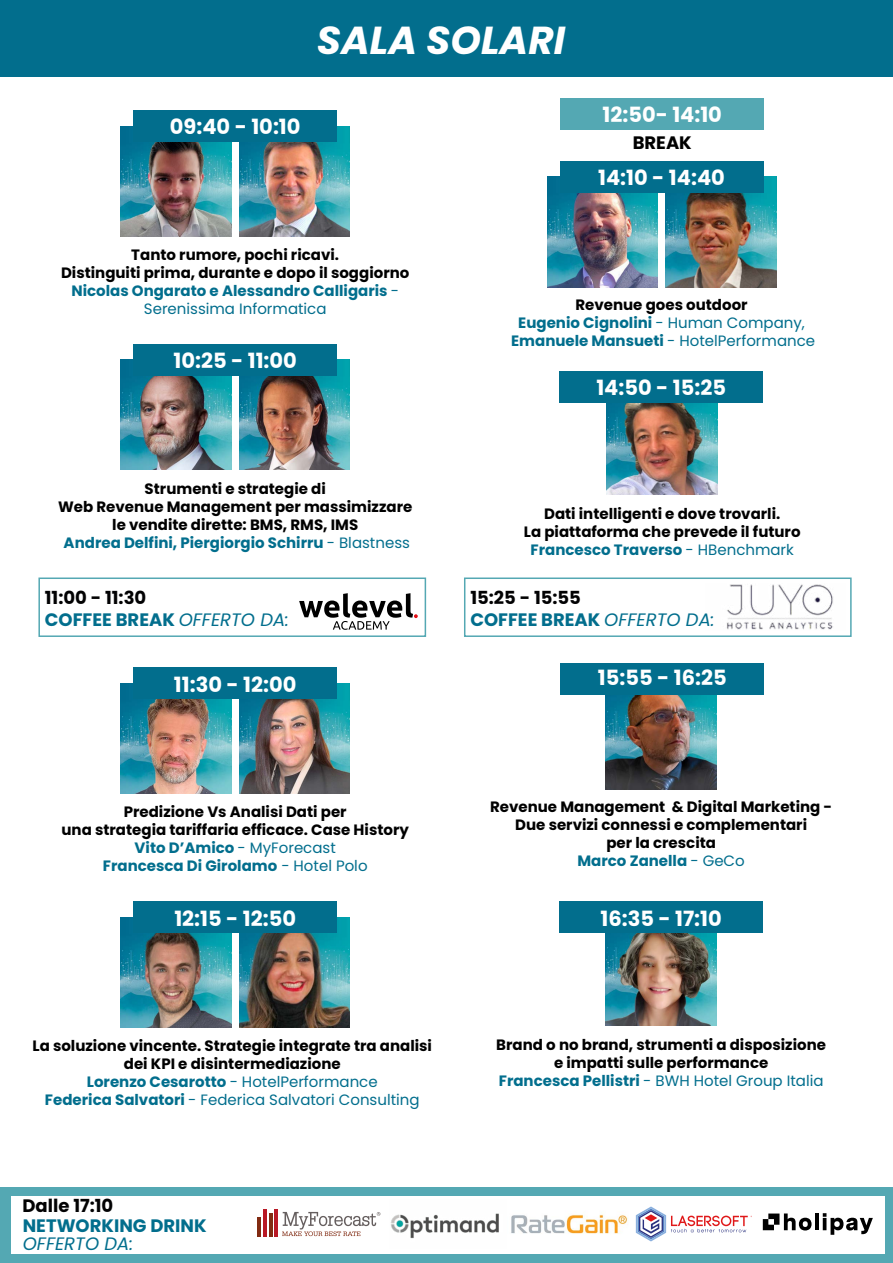
<style>
.page{position:relative;width:893px;height:1263px;background:#fff}
.page>*{position:absolute;margin:0;border:0;box-sizing:border-box;transform-origin:0 0}
.t1{font:italic 700 39px "Poppins";color:#fff}
.t2{font:700 21px "Poppins";color:#fff}
.t3{font:700 18px/21.6px "Poppins";color:#020203}
.t4{font:700 18px "Poppins";color:#026e8d}
.t5{font:italic 18px "Poppins";color:#026e8d}
.t6{font:700 18px "Poppins";color:#000}
.t7{font:700 15px/18px "Poppins";color:#000;text-align:center}
.t8{font:700 15px/18px "Poppins";color:#026e8d;text-align:center}
.s1{color:#026e8d}
.s2{font-weight:400;color:#026e8d}
.s3{font-weight:400;font-style:italic;color:#026e8d}
.s4{color:#000}
.s5{font-weight:400}
</style>
<div class="page">
<img style="left:121px;top:683px;width:110px;height:111px">
<img style="left:239px;top:683px;width:111px;height:111px">
<img style="left:606px;top:694px;width:110px;height:95px">
<img style="left:607px;top:403px;width:110px;height:92px">
<img style="left:121px;top:126px;width:110px;height:111px">
<img style="left:121px;top:359px;width:110px;height:111px">
<img style="left:239px;top:359px;width:111px;height:111px">
<img style="left:239px;top:126px;width:111px;height:111px">
<div style="left:134px;top:667px;width:203px;height:32px;background:#026e8d"></div>
<div style="left:134px;top:344px;width:203px;height:32px;background:#026e8d"></div>
<div style="left:134px;top:110px;width:203px;height:32px;background:#026e8d"></div>
<img style="left:547px;top:177px;width:111px;height:110px">
<img style="left:665px;top:177px;width:111px;height:110px">
<div style="left:560px;top:161px;width:203px;height:31px;background:#026e8d"></div>
<div style="left:560px;top:371px;width:203px;height:32px;background:#026e8d"></div>
<div style="left:561px;top:663px;width:203px;height:31px;background:#026e8d"></div>
<img style="left:606px;top:933px;width:110px;height:92px">
<div style="left:560px;top:901px;width:203px;height:32px;background:#026e8d"></div>
<div style="left:464px;top:577px;width:388px;height:60px;border:2px solid #54a8b3"></div>
<div style="left:38px;top:577px;width:388px;height:60px;border:2px solid #54a8b3"></div>
<img style="left:726px;top:584px;width:107px;height:46px">
<svg style="left:299px;top:593px;width:119px;height:37px"></svg>
<div style="left:0;top:1187px;width:893px;height:76px;background:#54a8b3"></div>
<div style="left:11px;top:1196px;width:873px;height:58px;background:#fff"></div>
<hr style="left:257px;top:1217px;width:4px;height:19px;background:#812b12">
<hr style="left:263px;top:1209px;width:3px;height:27px;background:#b91825">
<hr style="left:269px;top:1213px;width:4px;height:23px;background:#812b12">
<hr style="left:275px;top:1209px;width:3px;height:27px;background:#b91825">
<svg style="left:282px;top:1212px;width:98px;height:24px"></svg>
<img style="left:390px;top:1213px;width:109px;height:26px">
<img style="left:511px;top:1214px;width:117px;height:20px">
<svg style="left:636px;top:1206px;width:116px;height:35px"></svg>
<hr style="left:815px;top:1213px;width:4px;height:17px;background:#000">
<svg style="left:823px;top:1213px;width:50px;height:22px"></svg>
<svg style="left:763px;top:1213px;width:48px;height:17px"></svg>
<div style="left:0;top:0;width:893px;height:77px;background:#026e8d"></div>
<img style="left:121px;top:917px;width:110px;height:111px">
<img style="left:239px;top:917px;width:111px;height:111px">
<div style="left:134px;top:901px;width:203px;height:32px;background:#026e8d"></div>
<div style="left:561px;top:98px;width:203px;height:32px;background:#54a8b3"></div>
<h1 class="t1" style="left:317px;top:17px;width:250px">SALA SOLARI</h1>
<h2 class="t2" style="left:170px;top:115px;width:132px">09:40 - 10:10</h2>
<h2 class="t2" style="left:602px;top:103px;width:121px">12:50- 14:10</h2>
<p class="t6" style="left:633px;top:132px;width:61px">BREAK</p>
<h2 class="t2" style="left:598px;top:165px;width:128px">14:10 - 14:40</h2>
<p class="t7" style="left:61px;top:245px;width:350px">Tanto rumore, pochi ricavi.<br>Distinguiti prima, durante e dopo il soggiorno <span class="s1">Nicolas Ongarato e Alessandro Calligaris</span> <span class="s2">- Serenissima Informatica</span></p>
<h2 class="t2" style="left:173px;top:349px;width:125px">10:25 - 11:00</h2>
<p class="t7" style="left:58px;top:480px;width:356px">Strumenti e strategie di<br>Web Revenue Management per massimizzare le vendite dirette: BMS, RMS, IMS<br><span class="s1">Andrea Delfini, Piergiorgio Schirru</span> <span class="s2">- Blastness</span></p>
<p class="t3" style="left:45px;top:587px;width:246px">11:00 - 11:30<br><span class="s1">COFFEE BREAK</span> <span class="s3">OFFERTO DA:</span></p>
<h2 class="t2" style="left:174px;top:672px;width:124px">11:30 - 12:00</h2>
<p class="t7" style="left:62px;top:802px;width:349px">Predizione Vs Analisi Dati per<br>una strategia tariffaria efficace. Case History <span class="s1">Vito D’Amico</span> <span class="s2">- MyForecast<br></span><span class="s1">Francesca Di Girolamo</span> <span class="s2">- Hotel Polo</span></p>
<h2 class="t2" style="left:174px;top:906px;width:123px">12:15 - 12:50</h2>
<p class="t8" style="left:511px;top:296px;width:305px"><span class="s4">Revenue goes outdoor<br></span>Eugenio Cignolini <span class="s5">- Human Company,<br></span>Emanuele Mansueti <span class="s5">- HotelPerformance</span></p>
<h2 class="t2" style="left:596px;top:375px;width:131px">14:50 - 15:25</h2>
<p class="t7" style="left:524px;top:505px;width:278px">Dati intelligenti e dove trovarli.<br>La piattaforma che prevede il futuro<br><span class="s1">Francesco Traverso</span> <span class="s2">- HBenchmark</span></p>
<p class="t3" style="left:470px;top:587px;width:246px">15:25 - 15:55<br><span class="s1">COFFEE BREAK</span> <span class="s3">OFFERTO DA:</span></p>
<h2 class="t2" style="left:598px;top:666px;width:130px">15:55 - 16:25</h2>
<p class="t7" style="left:490px;top:798px;width:344px">Revenue Management &amp; Digital Marketing -<br>Due servizi connessi e complementari<br>per la crescita<br><span class="s1">Marco Zanella</span> <span class="s2">- GeCo</span></p>
<h2 class="t2" style="left:600px;top:906px;width:123px">16:35 - 17:10</h2>
<p class="t7" style="left:33px;top:1037px;width:401px">La soluzione vincente. Strategie integrate tra analisi dei KPI e disintermediazione<br><span class="s1">Lorenzo Cesarotto</span> <span class="s2">- HotelPerformance<br></span><span class="s1">Federica Salvatori</span> <span class="s2">- Federica Salvatori Consulting</span></p>
<p class="t3" style="left:22px;top:1195px;width:92px">Dalle 17:10</p>
<p class="t4" style="left:23px;top:1215px;width:185px">NETWORKING DRINK</p>
<p class="t5" style="left:23px;top:1233px;width:112px">OFFERTO DA:</p>
<p class="t7" style="left:496px;top:1035px;width:331px">Brand o no brand, strumenti a disposizione e impatti sulle performance<br><span class="s1">Francesca Pellistri</span> <span class="s2">- BWH Hotel Group Italia</span></p>
</div>
